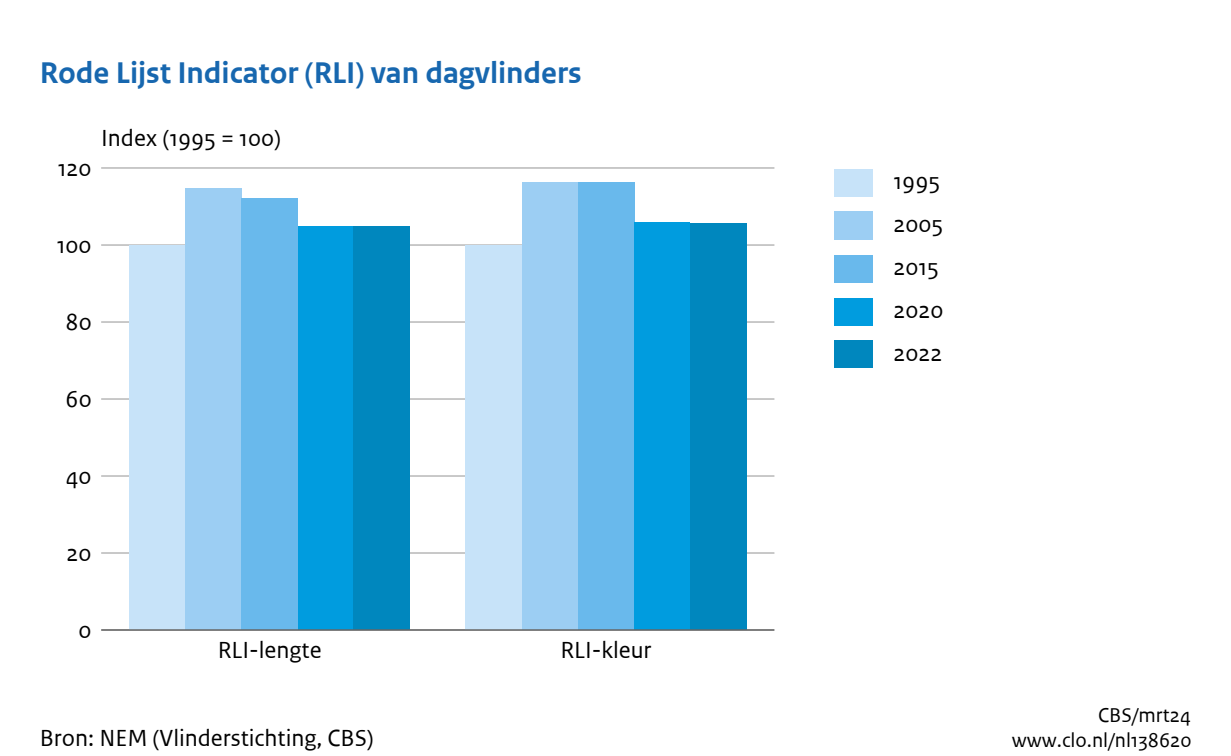
<style>
.page{position:relative;width:1231px;height:756px;background:#fff}
.page>*{position:absolute;margin:0;border:0;box-sizing:border-box;transform-origin:0 0}
.t1{font:700 31.5px "Rijksoverheid Sans Text TT";color:#1767af}
.t2{font:24.5px/43.1px "Rijksoverheid Sans Text TT";color:#000}
.t3{font:21px "Rijksoverheid Sans Text TT";color:#000}
</style>
<div class="page">
<hr style="left:101px;top:552px;width:673px;height:2px;background:#bfbfbf">
<hr style="left:101px;top:475px;width:673px;height:2px;background:#bfbfbf">
<hr style="left:101px;top:398px;width:673px;height:2px;background:#bfbfbf">
<hr style="left:101px;top:321px;width:673px;height:2px;background:#bfbfbf">
<hr style="left:101px;top:244px;width:673px;height:2px;background:#bfbfbf">
<hr style="left:101px;top:167px;width:673px;height:2px;background:#bfbfbf">
<div style="left:129px;top:245px;width:56px;height:385px;background:#c7e3f9"></div>
<div style="left:466px;top:245px;width:56px;height:385px;background:#c7e3f9"></div>
<div style="left:185px;top:189px;width:56px;height:441px;background:#9ccef3"></div>
<div style="left:522px;top:182px;width:56px;height:448px;background:#9ccef3"></div>
<div style="left:241px;top:198px;width:56px;height:432px;background:#69b9ec"></div>
<div style="left:578px;top:182px;width:56px;height:448px;background:#69b9ec"></div>
<div style="left:297px;top:226px;width:56px;height:404px;background:#009cdf"></div>
<div style="left:634px;top:222px;width:56px;height:408px;background:#009cdf"></div>
<div style="left:353px;top:226px;width:57px;height:404px;background:#0087be"></div>
<div style="left:690px;top:223px;width:56px;height:407px;background:#0087be"></div>
<hr style="left:101px;top:629px;width:673px;height:2px;background:#666">
<div style="left:833px;top:169px;width:39px;height:28px;background:#c7e3f9"></div>
<div style="left:833px;top:212px;width:39px;height:28px;background:#9ccef3"></div>
<div style="left:833px;top:255px;width:39px;height:28px;background:#69b9ec"></div>
<div style="left:833px;top:298px;width:39px;height:28px;background:#009cdf"></div>
<div style="left:833px;top:340px;width:39px;height:28px;background:#0087be"></div>
<p class="t1" style="left:40px;top:55px;width:543px">Rode Lijst Indicator (RLI) van dagvlinders</p>
<p class="t2" style="left:58px;top:147px;width:35px">120</p>
<p class="t2" style="left:101px;top:117px;width:181px">Index (1995 = 100)</p>
<p class="t2" style="left:57px;top:224px;width:36px">100</p>
<p class="t2" style="left:66px;top:301px;width:28px">80</p>
<p class="t2" style="left:66px;top:378px;width:28px">60</p>
<p class="t2" style="left:66px;top:455px;width:27px">40</p>
<p class="t2" style="left:67px;top:532px;width:26px">20</p>
<p class="t2" style="left:78px;top:609px;width:15px">0</p>
<p class="t2" style="left:218px;top:629px;width:105px">RLI-lengte</p>
<p class="t2" style="left:560px;top:629px;width:93px">RLI-kleur</p>
<p class="t2" style="left:893px;top:160px;width:51px">1995<br>2005<br>2015<br>2020<br>2022</p>
<p class="t3" style="left:1098px;top:703px;width:94px">CBS/mrt24</p>
<p class="t2" style="left:40px;top:717px;width:335px">Bron: NEM (Vlinderstichting, CBS)</p>
<p class="t3" style="left:1011px;top:728px;width:181px">www.clo.nl/nl138620</p>
</div>
